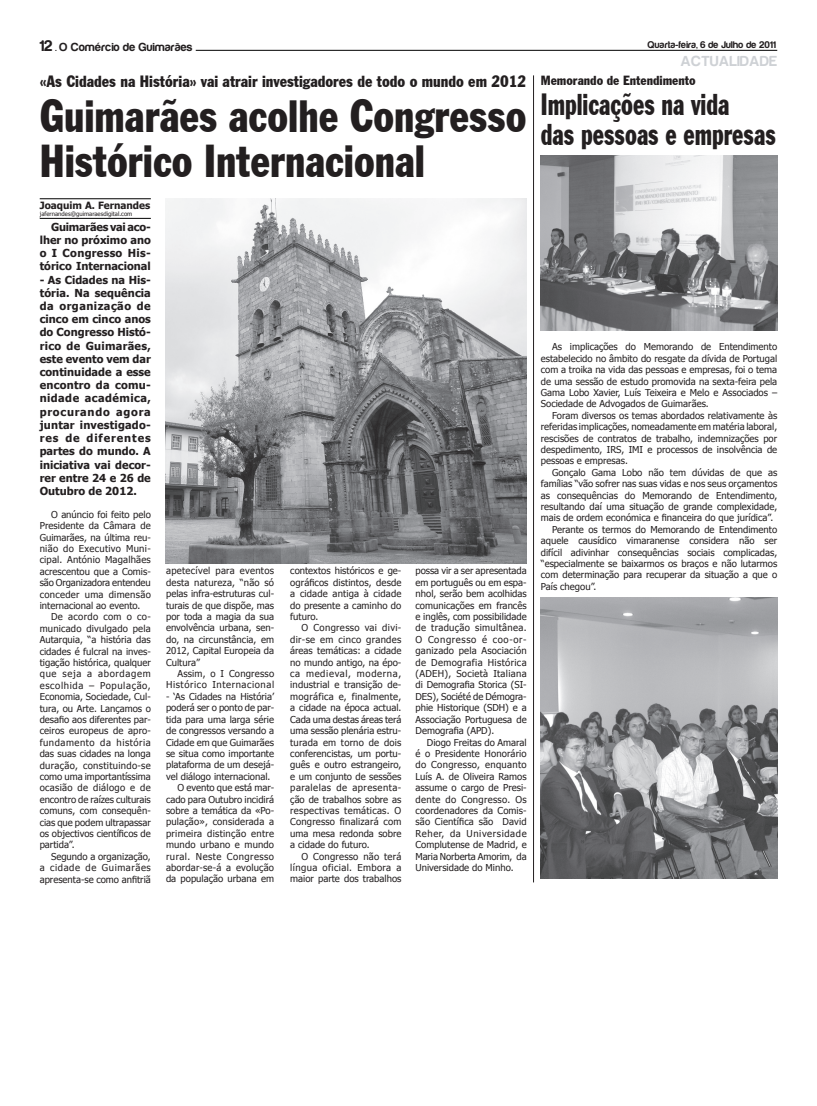
<style>
.page{position:relative;width:817px;height:1106px;background:#fff}
.page>*{position:absolute;margin:0;border:0;box-sizing:border-box;transform-origin:0 0}
.t1{font:condensed 45px/45px "Franklin Gothic BT";color:#231f20;scale:.92 1}
.t2{font:condensed 30px/30px "Franklin Gothic BT";color:#231f20;scale:.79 1}
.t3{font:condensed 16px "Franklin Gothic BT";color:#231f20}
.t4{font:700 15px "Harabara";letter-spacing:.03em;color:#ced1d5}
.t5{font:condensed 13px "Franklin Gothic BT";color:#231f20}
.t6{font:700 12px "Harabara";letter-spacing:.03em;color:#231f20}
.t7{font:700 11px/13.2px "Tahoma";color:#231f20;text-align:justify}
.t8{font:700 10px "Harabara";letter-spacing:.03em;color:#231f20}
.t9{font:700 10px "Tahoma";color:#231f20}
.t10{font:9.5px/11.4px "Tahoma";color:#231f20;text-align:justify}
.t11{font:9.5px/11.4px "Tahoma";letter-spacing:.06em;color:#231f20;text-align:right}
.t12{font:9.5px "Tahoma";letter-spacing:.03em;color:#231f20}
.t13{font:9.5px "Tahoma";letter-spacing:.02em;color:#231f20}
.t14{font:9.5px "Tahoma";letter-spacing:.05em;color:#231f20}
.t15{font:6px "Tahoma";color:#231f20}
.s1{font-size:16px}
.s2{font-size:10px}
</style>
<div class="page">
<hr style="left:196px;top:50px;width:581px;height:1px;background:#000">
<hr style="left:533px;top:75px;width:1px;height:807px;background:#231f20">
<hr style="left:40px;top:218px;width:111px;height:1px;background:#000">
<hr style="left:40px;top:198px;width:111px;height:1px;background:#000">
<img style="left:540px;top:156px;width:237px;height:174px">
<img style="left:165px;top:198px;width:361px;height:365px">
<img style="left:540px;top:597px;width:237px;height:282px">
<p class="t6" style="left:40px;top:40px;width:154px"><span class="s1">12</span> <span class="s2">.</span> O Comércio de Guimarães</p>
<h3 class="t3" style="left:40px;top:71px;width:488px">«As Cidades na História» vai atrair investigadores de todo o mundo em 2012</h3>
<h1 class="t1" style="left:40px;top:92px;width:530px">Guimarães acolhe Congresso<br>Histórico Internacional</h1>
<p class="t9" style="left:40px;top:198px;width:112px">Joaquim A. Fernandes</p>
<p class="t15" style="left:40px;top:209px;width:94px">jafernandes@guimaraesdigital.com</p>
<p class="t7" style="left:40px;top:219px;width:113px;text-indent:11px">Guimarães vai aco&shy;lher no próximo ano o I Congresso His&shy;tórico Internacional</p>
<p class="t7" style="left:40px;top:272px;width:113px">- As Cidades na His&shy;tória. Na sequência da organização de cinco em cinco anos do Congresso Histó&shy;rico de Guimarães, este evento vem dar continuidade a esse encontro da comu&shy;nidade académica, procurando agora juntar investigado&shy;res de diferentes partes do mundo. A iniciativa vai decor&shy;rer entre 24 e 26 de Outubro de 2012.</p>
<p class="t10" style="left:40px;top:508px;width:113px;text-indent:11px">O anúncio foi feito pelo Presidente da Câmara de Guimarães, na última reu&shy;nião do Executivo Muni&shy;cipal. António Magalhães acrescentou que a Comis&shy;são Organizadora entendeu conceder uma dimensão internacional ao evento.</p>
<p class="t10" style="left:40px;top:610px;width:113px;text-indent:11px">De acordo com o co&shy;municado divulgado pela Autarquia, “a história das cidades é fulcral na inves&shy;tigação histórica, qualquer que seja a abordagem escolhida – População, Economia, Sociedade, Cul&shy;tura, ou Arte. Lançamos o desafio aos diferentes par&shy;ceiros europeus de apro&shy;fundamento da história das suas cidades na longa duração, constituindo-se como uma importantíssima ocasião de diálogo e de encontro de raízes culturais comuns, com consequên&shy;cias que podem ultrapassar os objectivos científicos de partida”.</p>
<p class="t10" style="left:40px;top:850px;width:113px;text-indent:11px">Segundo a organização, a cidade de Guimarães apresenta-se como anfitriã</p>
<p class="t10" style="left:166px;top:565px;width:110px">apetecível para eventos desta natureza, “não só pelas infra-estruturas cul&shy;turais de que dispõe, mas por toda a magia da sua envolvência urbana, sen&shy;do, na circunstância, em 2012, Capital Europeia da Cultura”</p>
<p class="t11" style="left:166px;top:667px;width:110px">Assim, o I Congresso<br>Histórico Internacional</p>
<p class="t10" style="left:166px;top:690px;width:109px">- ‘As Cidades na História’</p>
<p class="t10" style="left:166px;top:701px;width:109px">poderá ser o ponto de par-</p>
<p class="t10" style="left:166px;top:713px;width:109px">tida para uma larga série</p>
<p class="t10" style="left:166px;top:724px;width:109px">de congressos versando a</p>
<p class="t10" style="left:166px;top:736px;width:109px">Cidade em que Guimarães</p>
<p class="t10" style="left:166px;top:747px;width:109px">se situa como importante</p>
<p class="t10" style="left:166px;top:758px;width:109px">plataforma de um desejá-</p>
<p class="t10" style="left:166px;top:770px;width:106px">vel diálogo internacional.</p>
<p class="t10" style="left:177px;top:781px;width:98px">O evento que está mar-</p>
<p class="t10" style="left:166px;top:793px;width:109px">cado para Outubro incidirá</p>
<p class="t10" style="left:166px;top:804px;width:109px">sobre a temática da «Po-</p>
<p class="t10" style="left:166px;top:815px;width:109px">pulação», considerada a</p>
<p class="t12" style="left:166px;top:827px;width:110px">primeira distinção entre</p>
<p class="t10" style="left:166px;top:838px;width:109px">mundo urbano e mundo</p>
<p class="t14" style="left:166px;top:849px;width:109px">rural. Neste Congresso</p>
<p class="t13" style="left:166px;top:861px;width:110px">abordar-se-á a evolução</p>
<p class="t10" style="left:166px;top:872px;width:110px">da população urbana em</p>
<p class="t10" style="left:290px;top:565px;width:113px">contextos históricos e ge&shy;ográficos distintos, desde a cidade antiga à cidade do presente a caminho do futuro.</p>
<p class="t10" style="left:290px;top:622px;width:113px;text-indent:11px">O Congresso vai divi&shy;dir-se em cinco grandes áreas temáticas: a cidade no mundo antigo, na épo&shy;ca medieval, moderna, industrial e transição de&shy;mográfica e, finalmente, a cidade na época actual.<br>Cada uma destas áreas terá uma sessão plenária estru&shy;turada em torno de dois conferencistas, um portu&shy;guês e outro estrangeiro, e um conjunto de sessões paralelas de apresenta&shy;ção de trabalhos sobre as respectivas temáticas. O Congresso finalizará com uma mesa redonda sobre a cidade do futuro.</p>
<p class="t10" style="left:290px;top:850px;width:113px;text-indent:11px">O Congresso não terá língua oficial. Embora a maior parte dos trabalhos</p>
<p class="t10" style="left:415px;top:565px;width:113px">possa vir a ser apresentada em português ou em espa&shy;nhol, serão bem acolhidas comunicações em francês e inglês, com possibilidade de tradução simultânea.<br>O Congresso é coo-or&shy;ganizado pela Asociación de Demografia Histórica (ADEH), Società Italiana di Demografia Storica (SI-DES), Société de Démogra&shy;phie Historique (SDH) e a Associação Portuguesa de Demografia (APD).</p>
<p class="t10" style="left:415px;top:736px;width:113px;text-indent:11px">Diogo Freitas do Amaral é o Presidente Honorário do Congresso, enquanto Luís A. de Oliveira Ramos assume o cargo de Presi&shy;dente do Congresso. Os coordenadores da Comis&shy;são Científica são David Reher, da Universidade Complutense de Madrid, e Maria Norberta Amorim, da Universidade do Minho.</p>
<p class="t8" style="left:647px;top:39px;width:129px">Quarta-feira, 6 de Julho de 2011</p>
<h3 class="t4" style="left:680px;top:53px;width:98px">ACTUALIDADE</h3>
<h3 class="t5" style="left:540px;top:72px;width:156px">Memorando de Entendimento</h3>
<h2 class="t2" style="left:540px;top:88px;width:299px">Implicações na vida<br>das pessoas e empresas</h2>
<p class="t10" style="left:540px;top:341px;width:238px;text-indent:11px">As implicações do Memorando de Entendimento estabelecido no âmbito do resgate da dívida de Portugal com a troika na vida das pessoas e empresas, foi o tema de uma sessão de estudo promovida na sexta-feira pela Gama Lobo Xavier, Luís Teixeira e Melo e Associados – Sociedade de Advogados de Guimarães.</p>
<p class="t10" style="left:540px;top:409px;width:238px;text-indent:11px">Foram diversos os temas abordados relativamente às referidas implicações, nomeadamente em matéria laboral, rescisões de contratos de trabalho, indemnizações por despedimento, IRS, IMI e processos de insolvência de pessoas e empresas.</p>
<p class="t10" style="left:552px;top:466px;width:226px">Gonçalo Gama Lobo não tem dúvidas de que as</p>
<p class="t10" style="left:540px;top:477px;width:238px">famílias “vão sofrer nas suas vidas e nos seus orçamentos</p>
<p class="t10" style="left:540px;top:489px;width:238px">as consequências do Memorando de Entendimento,</p>
<p class="t10" style="left:540px;top:500px;width:238px">resultando daí uma situação de grande complexidade,</p>
<p class="t10" style="left:540px;top:512px;width:234px">mais de ordem económica e financeira do que jurídica”.</p>
<p class="t10" style="left:552px;top:523px;width:226px">Perante os termos do Memorando de Entendimento</p>
<p class="t10" style="left:540px;top:534px;width:238px">aquele causídico vimaranense considera não ser</p>
<p class="t10" style="left:540px;top:546px;width:238px">difícil adivinhar consequências sociais complicadas,</p>
<p class="t10" style="left:540px;top:557px;width:238px">“especialmente se baixarmos os braços e não lutarmos</p>
<p class="t10" style="left:540px;top:569px;width:238px">com determinação para recuperar da situação a que o</p>
<p class="t10" style="left:540px;top:580px;width:57px">País chegou”.</p>
</div>
